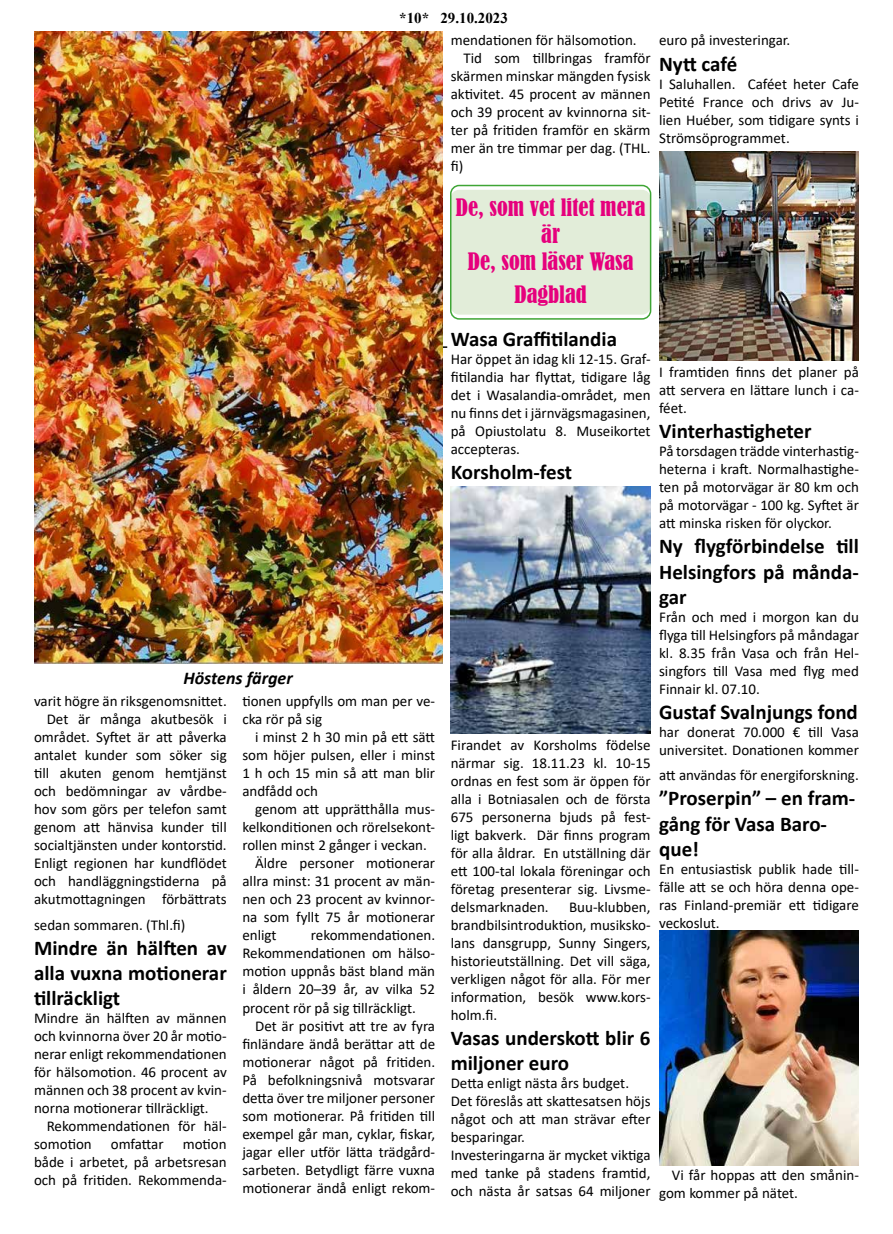
<style>
.page{position:relative;width:893px;height:1234px;background:#fff}
.page>*{position:absolute;margin:0;border:0;box-sizing:border-box;transform-origin:0 0}
.t1{font:condensed 22.5px/27px "Bernard";color:#e6007d;text-align:center}
.t2{font:700 21px/25.2px "Calibri";color:#000}
.t3{font:italic 700 18px "Calibri";color:#000}
.t4{font:15px/18px "Calibri";color:#000;text-align:justify}
.t5{font:700 15px "Times New Roman";color:#000}
</style>
<div class="page">
<div style="left:451px;top:190px;width:200px;height:124px;background:#e2edd9;border-radius:9px"></div>
<div style="left:450px;top:185px;width:201px;height:134px;border:2px solid #3fa535;border-radius:9px"></div>
<hr style="left:34px;top:346px;width:413px;height:2px;background:#000">
<img style="left:34px;top:31px;width:408px;height:632px">
<img style="left:451px;top:486px;width:200px;height:247px">
<img style="left:659px;top:151px;width:200px;height:209px">
<img style="left:659px;top:930px;width:200px;height:235px">
<p class="t5" style="left:399px;top:7px;width:110px">*10* 29.10.2023</p>
<p class="t4" style="left:451px;top:31px;width:187px">mendationen för hälsomotion.</p>
<p class="t4" style="left:463px;top:49px;width:189px">Tid som tillbringas framför</p>
<p class="t4" style="left:451px;top:67px;width:201px">skärmen minskar mängden fysisk</p>
<p class="t4" style="left:451px;top:85px;width:201px">aktivitet. 45 procent av männen</p>
<p class="t4" style="left:451px;top:103px;width:201px">och 39 procent av kvinnorna sit-</p>
<p class="t4" style="left:451px;top:121px;width:201px">ter på fritiden framför en skärm</p>
<p class="t4" style="left:451px;top:139px;width:201px">mer än tre timmar per dag. (THL.</p>
<p class="t4" style="left:451px;top:157px;width:14px">fi)</p>
<h1 class="t1" style="left:456px;top:194px;width:191px">De, som vet litet mera är<br>De, som läser Wasa</h1>
<h1 class="t1" style="left:514px;top:281px;width:74px">Dagblad</h1>
<h2 class="t2" style="left:451px;top:326px;width:168px">Wasa Graffitilandia</h2>
<p class="t4" style="left:451px;top:350px;width:201px">Har öppet än idag kli 12-15. Graf&shy;fitilandia har flyttat, tidigare låg det i Wasalandia-området, men nu finns det i järnvägsmagasinen, på Opiustolatu 8. Museikortet accepteras.</p>
<h2 class="t2" style="left:451px;top:459px;width:123px">Korsholm-fest</h2>
<p class="t3" style="left:183px;top:664px;width:111px">Höstens färger</p>
<p class="t4" style="left:34px;top:691px;width:194px;text-align:right">varit högre än riksgenomsnittet.<br>Det är många akutbesök i området. Syftet är att påverka antalet kunder som söker sig till akuten genom hemtjänst och bedömningar av vårdbe&shy;hov som görs per telefon samt genom att hänvisa kunder till socialtjänsten under kontorstid.<br>Enligt regionen har kundflödet och handläggningstiderna på akutmottagningen förbättrats</p>
<p class="t4" style="left:34px;top:915px;width:153px">sedan sommaren. (Thl.fi)</p>
<h2 class="t2" style="left:34px;top:934px;width:194px;text-align:justify">Mindre än hälften av alla vuxna motionerar tillräckligt</h2>
<p class="t4" style="left:34px;top:1008px;width:194px">Mindre än hälften av männen och kvinnorna över 20 år motio&shy;nerar enligt rekommendationen för hälsomotion. 46 procent av männen och 38 procent av kvin&shy;norna motionerar tillräckligt.</p>
<p class="t4" style="left:34px;top:1116px;width:194px;text-indent:13px">Rekommendationen för häl&shy;somotion</p>
<p class="t4" style="left:242px;top:691px;width:194px">tionen uppfylls om man per ve&shy;cka rör på sig</p>
<p class="t4" style="left:242px;top:727px;width:194px;text-indent:13px">i minst 2 h 30 min på ett sätt som höjer pulsen, eller i minst 1 h och 15 min så att man blir andfådd och</p>
<p class="t4" style="left:255px;top:799px;width:181px">genom att upprätthålla mus-</p>
<p class="t4" style="left:242px;top:817px;width:194px">kelkonditionen och rörelsekont-</p>
<p class="t4" style="left:242px;top:835px;width:186px">rollen minst 2 gånger i veckan.</p>
<p class="t4" style="left:255px;top:853px;width:182px">Äldre personer motionerar</p>
<p class="t4" style="left:242px;top:871px;width:194px">allra minst: 31 procent av män-</p>
<p class="t4" style="left:242px;top:889px;width:194px">nen och 23 procent av kvinnor-</p>
<p class="t4" style="left:242px;top:907px;width:194px">na som fyllt 75 år motionerar</p>
<p class="t4" style="left:242px;top:925px;width:36px">enligt</p>
<p class="t4" style="left:242px;top:925px;width:194px;text-indent:69px">rekommendationen.<br>Rekommendationen om hälso&shy;motion uppnås bäst bland män i åldern 20–39 år, av vilka 52 procent rör på sig tillräckligt.</p>
<p class="t4" style="left:242px;top:1015px;width:194px;text-indent:13px">Det är positivt att tre av fyra finländare ändå berättar att de motionerar något på fritiden.<br>På befolkningsnivå motsvarar detta över tre miljoner personer som motionerar. På fritiden till exempel går man, cyklar, fiskar, jagar eller utför lätta trädgård&shy;sarbeten. Betydligt färre vuxna motionerar ändå enligt rekom-</p>
<p class="t4" style="left:111px;top:1134px;width:54px">omfattar</p>
<p class="t4" style="left:34px;top:1134px;width:194px;text-indent:149px">motion både i arbetet, på arbetsresan och på fritiden. Rekommenda-</p>
<p class="t4" style="left:451px;top:735px;width:201px">Firandet av Korsholms födelse närmar sig. 18.11.23 kl. 10-15 ordnas en fest som är öppen för alla i Botniasalen och de första 675 personerna bjuds på fest&shy;ligt bakverk. Där finns program för alla åldrar. En utställning där ett 100-tal lokala föreningar och företag presenterar sig. Livsme&shy;delsmarknaden.</p>
<p class="t4" style="left:451px;top:897px;width:201px;text-indent:118px">Buu-klubben, brandbilsintroduktion, musiksko&shy;lans dansgrupp, Sunny Singers, historieutställning. Det vill säga, verkligen något för alla. För mer information, besök www.kors&shy;holm.fi.</p>
<h2 class="t2" style="left:451px;top:1024px;width:201px">Vasas underskott blir 6 miljoner euro</h2>
<p class="t4" style="left:451px;top:1073px;width:201px;text-align:left">Detta enligt nästa års budget.<br>Det föreslås att skattesatsen höjs något och att man strävar efter besparingar.<br>Investeringarna är mycket viktiga med tanke på stadens framtid, och nästa år satsas 64 miljoner</p>
<p class="t4" style="left:659px;top:31px;width:133px">euro på investeringar.</p>
<h2 class="t2" style="left:659px;top:51px;width:80px">Nytt café</h2>
<p class="t4" style="left:659px;top:74px;width:201px">I Saluhallen. Caféet heter Cafe Petité France och drivs av Ju&shy;lien Huéber, som tidigare synts i Strömsöprogrammet.</p>
<p class="t4" style="left:659px;top:362px;width:201px">I framtiden finns det planer på att servera en lättare lunch i ca&shy;féet.</p>
<h2 class="t2" style="left:659px;top:418px;width:154px">Vinterhastigheter</h2>
<p class="t4" style="left:659px;top:441px;width:201px">På torsdagen trädde vinterhastig&shy;heterna i kraft. Normalhastighe&shy;ten på motorvägar är 80 km och på motorvägar - 100 kg. Syftet är att minska risken för olyckor.</p>
<h2 class="t2" style="left:659px;top:533px;width:201px;text-align:justify">Ny flygförbindelse till Helsingfors på månda&shy;gar</h2>
<p class="t4" style="left:659px;top:607px;width:201px">Från och med i morgon kan du flyga till Helsingfors på måndagar kl. 8.35 från Vasa och från Hel&shy;singfors till Vasa med flyg med Finnair kl. 07.10.</p>
<h2 class="t2" style="left:659px;top:699px;width:200px">Gustaf Svalnjungs fond</h2>
<p class="t4" style="left:659px;top:722px;width:201px">har donerat 70.000 € till Vasa universitet. Donationen kommer</p>
<p class="t4" style="left:659px;top:765px;width:201px">att användas för energiforskning.</p>
<h2 class="t2" style="left:659px;top:785px;width:198px">”Proserpin” – en fram&shy;gång för Vasa Baro&shy;que!</h2>
<p class="t4" style="left:659px;top:859px;width:201px">En entusiastisk publik hade till&shy;fälle att se och höra denna ope&shy;ras Finland-premiär ett tidigare veckoslut.</p>
<p class="t4" style="left:659px;top:1165px;width:201px;text-indent:13px">Vi får hoppas att den smånin&shy;gom kommer på nätet.</p>
</div>
